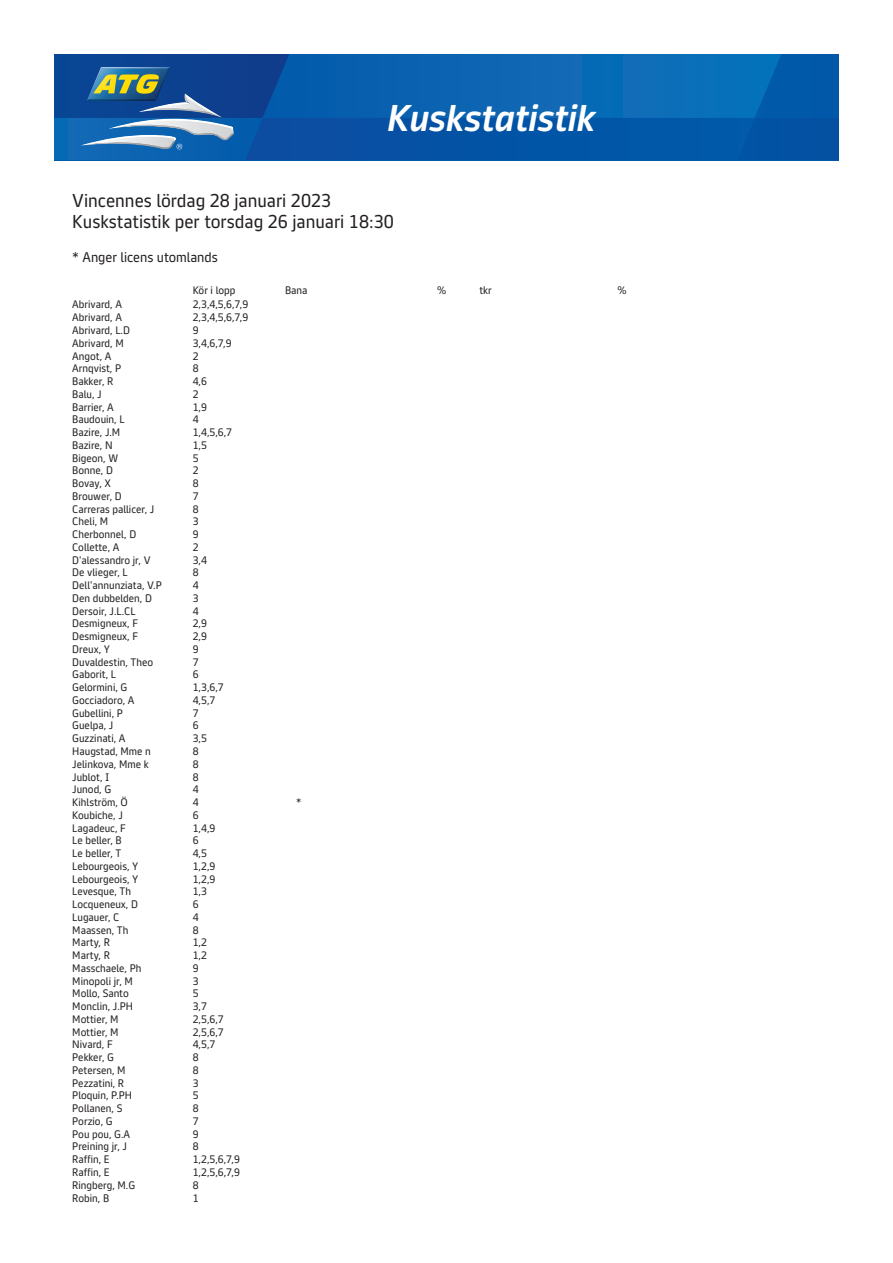
<style>
.page{position:relative;width:893px;height:1263px;background:#fff}
.page>*{position:absolute;margin:0;border:0;box-sizing:border-box;transform-origin:0 0}
.t1{font:italic 700 36px "ATG Text";color:#fff}
.t2{font:18px/21.6px "ATG Text";color:#231f20}
.t3{font:13.5px "ATG Text";color:#231f20}
.t4{font:10.5px "ATG Text";color:#231f20}
</style>
<div class="page">
<svg style="left:54px;top:54px;width:785px;height:106px;background:#105ea8"></svg>
<h1 class="t1" style="left:387px;top:100px;width:210px">Kuskstatistik</h1>
<h2 class="t2" style="left:72px;top:190px;width:323px">Vincennes lördag 28 januari 2023<br>Kuskstatistik per torsdag 26 januari 18:30</h2>
<p class="t3" style="left:72px;top:250px;width:147px">* Anger licens utomlands</p>
<p class="t4" style="left:193px;top:285px;width:44px">Kör i lopp</p>
<p class="t4" style="left:285px;top:285px;width:24px">Bana</p>
<p class="t4" style="left:437px;top:285px;width:11px">%</p>
<p class="t4" style="left:479px;top:285px;width:14px">tkr</p>
<p class="t4" style="left:618px;top:285px;width:11px">%</p>
<p class="t4" style="left:72px;top:299px;width:51px">Abrivard, A</p>
<p class="t4" style="left:193px;top:299px;width:57px">2,3,4,5,6,7,9</p>
<p class="t4" style="left:72px;top:312px;width:51px">Abrivard, A</p>
<p class="t4" style="left:193px;top:312px;width:57px">2,3,4,5,6,7,9</p>
<p class="t4" style="left:72px;top:325px;width:59px">Abrivard, L.D</p>
<p class="t4" style="left:193px;top:325px;width:7px">9</p>
<p class="t4" style="left:72px;top:337px;width:53px">Abrivard, M</p>
<p class="t4" style="left:193px;top:337px;width:40px">3,4,6,7,9</p>
<p class="t4" style="left:72px;top:350px;width:41px">Angot, A</p>
<p class="t4" style="left:193px;top:350px;width:7px">2</p>
<p class="t4" style="left:72px;top:363px;width:50px">Arnqvist, P</p>
<p class="t4" style="left:193px;top:363px;width:7px">8</p>
<p class="t4" style="left:72px;top:376px;width:43px">Bakker, R</p>
<p class="t4" style="left:193px;top:376px;width:16px">4,6</p>
<p class="t4" style="left:72px;top:388px;width:31px">Balu, J</p>
<p class="t4" style="left:193px;top:388px;width:7px">2</p>
<p class="t4" style="left:72px;top:401px;width:43px">Barrier, A</p>
<p class="t4" style="left:193px;top:401px;width:16px">1,9</p>
<p class="t4" style="left:72px;top:414px;width:54px">Baudouin, L</p>
<p class="t4" style="left:193px;top:414px;width:7px">4</p>
<p class="t4" style="left:72px;top:427px;width:50px">Bazire, J.M</p>
<p class="t4" style="left:193px;top:427px;width:41px">1,4,5,6,7</p>
<p class="t4" style="left:72px;top:439px;width:42px">Bazire, N</p>
<p class="t4" style="left:193px;top:439px;width:16px">1,5</p>
<p class="t4" style="left:72px;top:452px;width:47px">Bigeon, W</p>
<p class="t4" style="left:193px;top:452px;width:7px">5</p>
<p class="t4" style="left:72px;top:465px;width:42px">Bonne, D</p>
<p class="t4" style="left:193px;top:465px;width:7px">2</p>
<p class="t4" style="left:72px;top:478px;width:40px">Bovay, X</p>
<p class="t4" style="left:193px;top:478px;width:7px">8</p>
<p class="t4" style="left:72px;top:490px;width:51px">Brouwer, D</p>
<p class="t4" style="left:193px;top:490px;width:7px">7</p>
<p class="t4" style="left:72px;top:503px;width:84px">Carreras pallicer, J</p>
<p class="t4" style="left:193px;top:503px;width:7px">8</p>
<p class="t4" style="left:72px;top:516px;width:37px">Cheli, M</p>
<p class="t4" style="left:193px;top:516px;width:7px">3</p>
<p class="t4" style="left:72px;top:529px;width:66px">Cherbonnel, D</p>
<p class="t4" style="left:193px;top:529px;width:7px">9</p>
<p class="t4" style="left:72px;top:541px;width:49px">Collette, A</p>
<p class="t4" style="left:193px;top:541px;width:7px">2</p>
<p class="t4" style="left:72px;top:554px;width:80px">D'alessandro jr, V</p>
<p class="t4" style="left:193px;top:554px;width:16px">3,4</p>
<p class="t4" style="left:72px;top:567px;width:57px">De vlieger, L</p>
<p class="t4" style="left:193px;top:567px;width:7px">8</p>
<p class="t4" style="left:72px;top:580px;width:91px">Dell'annunziata, V.P</p>
<p class="t4" style="left:193px;top:580px;width:7px">4</p>
<p class="t4" style="left:72px;top:592px;width:81px">Den dubbelden, D</p>
<p class="t4" style="left:193px;top:592px;width:7px">3</p>
<p class="t4" style="left:72px;top:605px;width:65px">Dersoir, J.L.CL</p>
<p class="t4" style="left:193px;top:605px;width:7px">4</p>
<p class="t4" style="left:72px;top:618px;width:67px">Desmigneux, F</p>
<p class="t4" style="left:193px;top:618px;width:16px">2,9</p>
<p class="t4" style="left:72px;top:631px;width:67px">Desmigneux, F</p>
<p class="t4" style="left:193px;top:631px;width:16px">2,9</p>
<p class="t4" style="left:72px;top:643px;width:39px">Dreux, Y</p>
<p class="t4" style="left:193px;top:643px;width:7px">9</p>
<p class="t4" style="left:72px;top:656px;width:82px">Duvaldestin, Theo</p>
<p class="t4" style="left:193px;top:656px;width:7px">7</p>
<p class="t4" style="left:72px;top:669px;width:45px">Gaborit, L</p>
<p class="t4" style="left:193px;top:669px;width:7px">6</p>
<p class="t4" style="left:72px;top:682px;width:57px">Gelormini, G</p>
<p class="t4" style="left:193px;top:682px;width:32px">1,3,6,7</p>
<p class="t4" style="left:72px;top:695px;width:64px">Gocciadoro, A</p>
<p class="t4" style="left:193px;top:695px;width:24px">4,5,7</p>
<p class="t4" style="left:72px;top:707px;width:52px">Gubellini, P</p>
<p class="t4" style="left:193px;top:707px;width:7px">7</p>
<p class="t4" style="left:72px;top:720px;width:43px">Guelpa, J</p>
<p class="t4" style="left:193px;top:720px;width:7px">6</p>
<p class="t4" style="left:72px;top:733px;width:55px">Guzzinati, A</p>
<p class="t4" style="left:193px;top:733px;width:16px">3,5</p>
<p class="t4" style="left:72px;top:746px;width:80px">Haugstad, Mme n</p>
<p class="t4" style="left:193px;top:746px;width:7px">8</p>
<p class="t4" style="left:72px;top:758px;width:78px">Jelinkova, Mme k</p>
<p class="t4" style="left:193px;top:758px;width:7px">8</p>
<p class="t4" style="left:72px;top:771px;width:39px">Jublot, I</p>
<p class="t4" style="left:193px;top:771px;width:7px">8</p>
<p class="t4" style="left:72px;top:784px;width:40px">Junod, G</p>
<p class="t4" style="left:193px;top:784px;width:7px">4</p>
<p class="t4" style="left:72px;top:797px;width:57px">Kihlström, Ö</p>
<p class="t4" style="left:193px;top:797px;width:7px">4</p>
<p class="t4" style="left:296px;top:797px;width:7px">*</p>
<p class="t4" style="left:72px;top:809px;width:52px">Koubiche, J</p>
<p class="t4" style="left:193px;top:809px;width:7px">6</p>
<p class="t4" style="left:72px;top:822px;width:55px">Lagadeuc, F</p>
<p class="t4" style="left:193px;top:822px;width:24px">1,4,9</p>
<p class="t4" style="left:72px;top:835px;width:51px">Le beller, B</p>
<p class="t4" style="left:193px;top:835px;width:7px">6</p>
<p class="t4" style="left:72px;top:848px;width:51px">Le beller, T</p>
<p class="t4" style="left:193px;top:848px;width:16px">4,5</p>
<p class="t4" style="left:72px;top:860px;width:68px">Lebourgeois, Y</p>
<p class="t4" style="left:193px;top:860px;width:24px">1,2,9</p>
<p class="t4" style="left:72px;top:873px;width:68px">Lebourgeois, Y</p>
<p class="t4" style="left:193px;top:873px;width:24px">1,2,9</p>
<p class="t4" style="left:72px;top:886px;width:60px">Levesque, Th</p>
<p class="t4" style="left:193px;top:886px;width:16px">1,3</p>
<p class="t4" style="left:72px;top:899px;width:67px">Locqueneux, D</p>
<p class="t4" style="left:193px;top:899px;width:7px">6</p>
<p class="t4" style="left:72px;top:911px;width:49px">Lugauer, C</p>
<p class="t4" style="left:193px;top:911px;width:7px">4</p>
<p class="t4" style="left:72px;top:924px;width:58px">Maassen, Th</p>
<p class="t4" style="left:193px;top:924px;width:7px">8</p>
<p class="t4" style="left:72px;top:937px;width:39px">Marty, R</p>
<p class="t4" style="left:193px;top:937px;width:16px">1,2</p>
<p class="t4" style="left:72px;top:950px;width:39px">Marty, R</p>
<p class="t4" style="left:193px;top:950px;width:16px">1,2</p>
<p class="t4" style="left:72px;top:962px;width:71px">Masschaele, Ph</p>
<p class="t4" style="left:193px;top:962px;width:7px">9</p>
<p class="t4" style="left:72px;top:975px;width:62px">Minopoli jr, M</p>
<p class="t4" style="left:193px;top:975px;width:7px">3</p>
<p class="t4" style="left:72px;top:988px;width:58px">Mollo, Santo</p>
<p class="t4" style="left:193px;top:988px;width:7px">5</p>
<p class="t4" style="left:72px;top:1001px;width:62px">Monclin, J.PH</p>
<p class="t4" style="left:193px;top:1001px;width:16px">3,7</p>
<p class="t4" style="left:72px;top:1013px;width:48px">Mottier, M</p>
<p class="t4" style="left:193px;top:1013px;width:32px">2,5,6,7</p>
<p class="t4" style="left:72px;top:1026px;width:48px">Mottier, M</p>
<p class="t4" style="left:193px;top:1026px;width:32px">2,5,6,7</p>
<p class="t4" style="left:72px;top:1039px;width:42px">Nivard, F</p>
<p class="t4" style="left:193px;top:1039px;width:24px">4,5,7</p>
<p class="t4" style="left:72px;top:1052px;width:43px">Pekker, G</p>
<p class="t4" style="left:193px;top:1052px;width:7px">8</p>
<p class="t4" style="left:72px;top:1064px;width:55px">Petersen, M</p>
<p class="t4" style="left:193px;top:1064px;width:7px">8</p>
<p class="t4" style="left:72px;top:1077px;width:53px">Pezzatini, R</p>
<p class="t4" style="left:193px;top:1077px;width:7px">3</p>
<p class="t4" style="left:72px;top:1090px;width:61px">Ploquin, P.PH</p>
<p class="t4" style="left:193px;top:1090px;width:7px">5</p>
<p class="t4" style="left:72px;top:1103px;width:52px">Pollanen, S</p>
<p class="t4" style="left:193px;top:1103px;width:7px">8</p>
<p class="t4" style="left:72px;top:1115px;width:42px">Porzio, G</p>
<p class="t4" style="left:193px;top:1115px;width:7px">7</p>
<p class="t4" style="left:72px;top:1128px;width:59px">Pou pou, G.A</p>
<p class="t4" style="left:193px;top:1128px;width:7px">9</p>
<p class="t4" style="left:72px;top:1141px;width:56px">Preining jr, J</p>
<p class="t4" style="left:193px;top:1141px;width:7px">8</p>
<p class="t4" style="left:72px;top:1154px;width:39px">Raffin, E</p>
<p class="t4" style="left:193px;top:1154px;width:49px">1,2,5,6,7,9</p>
<p class="t4" style="left:72px;top:1166px;width:39px">Raffin, E</p>
<p class="t4" style="left:193px;top:1166px;width:49px">1,2,5,6,7,9</p>
<p class="t4" style="left:72px;top:1179px;width:64px">Ringberg, M.G</p>
<p class="t4" style="left:193px;top:1179px;width:7px">8</p>
<p class="t4" style="left:72px;top:1192px;width:38px">Robin, B</p>
<p class="t4" style="left:193px;top:1192px;width:7px">1</p>
</div>
